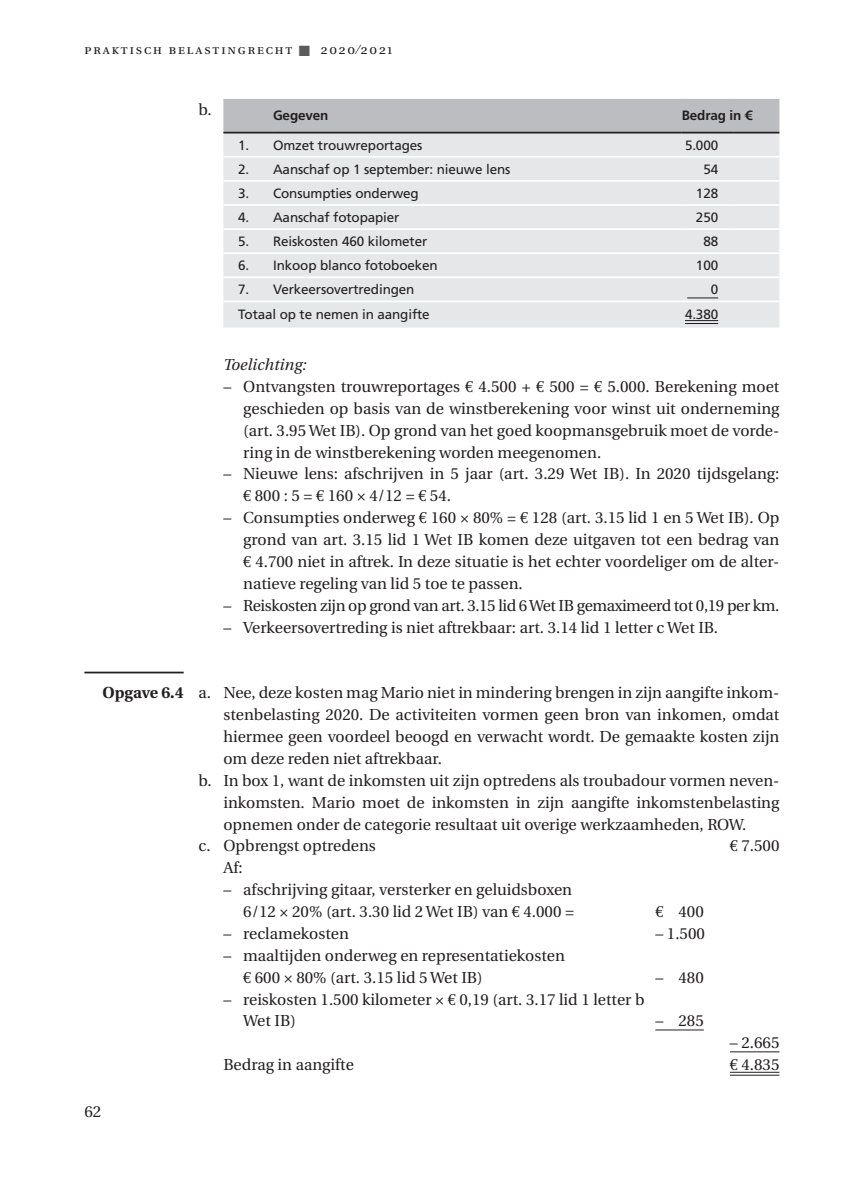
<style>
.page{position:relative;width:844px;height:1191px;background:#fff}
.page>*{position:absolute;margin:0;border:0;box-sizing:border-box;transform-origin:0 0}
.t1{font:15.92px/21.9px "Utopia";color:#231f20}
.t2{font:15.92px "Utopia";letter-spacing:-.025em;color:#231f20}
.t3{font:italic 15.92px "Utopia";color:#231f20}
.t4{font:13.47px "Frutiger LT Std";letter-spacing:-.01em;color:#231f20}
.t5{font:13.47px "Utopia Exp";letter-spacing:.14em;color:#231f20}
.t6{font:700 13.47px "Frutiger LT Std";letter-spacing:-.01em;color:#231f20}
.s1{color:#5c5c5f}
.s2{font-family:"Euro Serif"}
.s3{font-weight:700}
</style>
<div class="page">
<hr style="left:84px;top:671px;width:100px;height:2px;background:#231f20">
<hr style="left:655px;top:1029px;width:48px;height:1px;background:#231f20">
<hr style="left:729px;top:1051px;width:50px;height:1px;background:#231f20">
<hr style="left:729px;top:1072px;width:50px;height:1px;background:#231f20">
<hr style="left:729px;top:1075px;width:50px;height:1px;background:#231f20">
<div style="left:223px;top:99px;width:556px;height:33px;background:#bcbdc0"></div>
<div style="left:223px;top:133px;width:556px;height:194px;background:#e6e7e9"></div>
<hr style="left:223px;top:204px;width:50px;height:2px;background:#fff">
<hr style="left:732px;top:204px;width:47px;height:2px;background:#fff">
<hr style="left:223px;top:228px;width:50px;height:2px;background:#fff">
<hr style="left:732px;top:228px;width:47px;height:2px;background:#fff">
<hr style="left:223px;top:252px;width:50px;height:2px;background:#fff">
<hr style="left:732px;top:252px;width:47px;height:2px;background:#fff">
<hr style="left:223px;top:276px;width:50px;height:2px;background:#fff">
<hr style="left:732px;top:276px;width:47px;height:2px;background:#fff">
<hr style="left:223px;top:132px;width:50px;height:1px;background:#231f20">
<hr style="left:223px;top:156px;width:50px;height:2px;background:#fff">
<hr style="left:273px;top:156px;width:408px;height:2px;background:#fff">
<hr style="left:681px;top:156px;width:51px;height:2px;background:#fff">
<hr style="left:732px;top:156px;width:47px;height:2px;background:#fff">
<hr style="left:223px;top:180px;width:50px;height:2px;background:#fff">
<hr style="left:273px;top:180px;width:408px;height:2px;background:#fff">
<hr style="left:681px;top:180px;width:51px;height:2px;background:#fff">
<hr style="left:732px;top:180px;width:47px;height:2px;background:#fff">
<hr style="left:273px;top:204px;width:408px;height:2px;background:#fff">
<hr style="left:681px;top:204px;width:51px;height:2px;background:#fff">
<hr style="left:273px;top:228px;width:408px;height:2px;background:#fff">
<hr style="left:681px;top:228px;width:51px;height:2px;background:#fff">
<hr style="left:273px;top:252px;width:408px;height:2px;background:#fff">
<hr style="left:681px;top:252px;width:51px;height:2px;background:#fff">
<hr style="left:273px;top:276px;width:408px;height:2px;background:#fff">
<hr style="left:681px;top:276px;width:51px;height:2px;background:#fff">
<hr style="left:223px;top:300px;width:50px;height:2px;background:#fff">
<hr style="left:273px;top:300px;width:408px;height:2px;background:#fff">
<hr style="left:681px;top:300px;width:51px;height:2px;background:#fff">
<hr style="left:732px;top:300px;width:47px;height:2px;background:#fff">
<hr style="left:273px;top:132px;width:408px;height:1px;background:#231f20">
<hr style="left:681px;top:132px;width:51px;height:1px;background:#231f20">
<hr style="left:732px;top:132px;width:47px;height:1px;background:#231f20">
<hr style="left:687px;top:297px;width:31px;height:1px;background:#231f20">
<hr style="left:684px;top:320px;width:34px;height:1px;background:#231f20">
<hr style="left:684px;top:323px;width:34px;height:1px;background:#231f20">
<p class="t5" style="left:84px;top:44px;width:309px">praktisch belastingrecht <span class="s1">■</span> 2020/2021</p>
<p class="t1" style="left:198px;top:99px;width:15px">b.</p>
<p class="t6" style="left:273px;top:108px;width:57px">Gegeven</p>
<p class="t6" style="left:681px;top:108px;width:72px">Bedrag in €</p>
<p class="t4" style="left:238px;top:137px;width:186px">1. Omzet trouwreportages</p>
<p class="t4" style="left:684px;top:137px;width:35px">5.000</p>
<p class="t4" style="left:238px;top:161px;width:273px">2. Aanschaf op 1 september: nieuwe lens</p>
<p class="t4" style="left:703px;top:161px;width:16px">54</p>
<p class="t4" style="left:238px;top:185px;width:182px">3. Consumpties onderweg</p>
<p class="t4" style="left:695px;top:185px;width:24px">128</p>
<p class="t4" style="left:238px;top:209px;width:163px">4. Aanschaf fotopapier</p>
<p class="t4" style="left:695px;top:209px;width:24px">250</p>
<p class="t4" style="left:238px;top:234px;width:190px">5. Reiskosten 460 kilometer</p>
<p class="t4" style="left:703px;top:234px;width:16px">88</p>
<p class="t4" style="left:238px;top:258px;width:201px">6. Inkoop blanco fotoboeken</p>
<p class="t4" style="left:695px;top:258px;width:24px">100</p>
<p class="t4" style="left:238px;top:282px;width:178px">7. Verkeersovertredingen</p>
<p class="t4" style="left:710px;top:282px;width:9px">0</p>
<p class="t4" style="left:238px;top:306px;width:193px">Totaal op te nemen in aangifte</p>
<p class="t4" style="left:684px;top:306px;width:35px">4.380</p>
<p class="t3" style="left:223px;top:356px;width:85px">Toelichting:</p>
<p class="t1" style="left:243px;top:376px;width:537px;text-align:justify;text-indent:-20px">– Ontvangsten trouwreportages <span class="s2">€</span> 4.500 + <span class="s2">€</span> 500 = <span class="s2">€</span> 5.000. Berekening moet geschieden op basis van de winstberekening voor winst uit onderneming (art. 3.95 Wet IB). Op grond van het goed koopmansgebruik moet de vorde&shy;ring in de winstberekening worden meegenomen.</p>
<p class="t1" style="left:243px;top:463px;width:537px;text-indent:-20px">– Nieuwe lens: afschrijven in 5 jaar (art. 3.29 Wet IB). In 2020 tijdsgelang: <span class="s2">€</span> 800 : 5 = <span class="s2">€</span> 160 × 4/12 = <span class="s2">€</span> 54.</p>
<p class="t1" style="left:243px;top:507px;width:537px;text-align:justify;text-indent:-20px">– Consumpties onderweg <span class="s2">€</span> 160 × 80% = <span class="s2">€</span> 128 (art. 3.15 lid 1 en 5 Wet IB). Op grond van art. 3.15 lid 1 Wet IB komen deze uitgaven tot een bedrag van <span class="s2">€</span> 4.700 niet in aftrek. In deze situatie is het echter voordeliger om de alter&shy;natieve regeling van lid 5 toe te passen.</p>
<p class="t2" style="left:223px;top:596px;width:557px">– Reiskosten zijn op grond van art. 3.15 lid 6 Wet IB gemaximeerd tot 0,19 per km.</p>
<p class="t1" style="left:223px;top:616px;width:496px">– Verkeersovertreding is niet aftrekbaar: art. 3.14 lid 1 letter c Wet IB.</p>
<p class="t1" style="left:103px;top:682px;width:678px"><span class="s3">Opgave 6.4</span> a. Nee, deze kosten mag Mario niet in mindering brengen in zijn aangifte inkom-</p>
<p class="t1" style="left:223px;top:704px;width:557px">stenbelasting 2020. De activiteiten vormen geen bron van inkomen, omdat</p>
<p class="t1" style="left:223px;top:726px;width:557px">hiermee geen voordeel beoogd en verwacht wordt. De gemaakte kosten zijn</p>
<p class="t1" style="left:223px;top:748px;width:220px">om deze reden niet aftrekbaar.</p>
<p class="t1" style="left:198px;top:769px;width:582px">b. In box 1, want de inkomsten uit zijn optredens als troubadour vormen neven-</p>
<p class="t1" style="left:223px;top:791px;width:557px">inkomsten. Mario moet de inkomsten in zijn aangifte inkomstenbelasting</p>
<p class="t1" style="left:223px;top:813px;width:524px">opnemen onder de categorie resultaat uit overige werkzaamheden, ROW.</p>
<p class="t1" style="left:198px;top:835px;width:179px">c. Opbrengst optredens</p>
<p class="t1" style="left:729px;top:835px;width:51px"><span class="s2">€</span> 7.500</p>
<p class="t1" style="left:223px;top:857px;width:21px">Af:</p>
<p class="t1" style="left:223px;top:879px;width:352px;text-align:right">– afschrijving gitaar, versterker en geluidsboxen<br>6/12 × 20% (art. 3.30 lid 2 Wet IB) van <span class="s2">€</span> 4.000 =</p>
<p class="t1" style="left:655px;top:901px;width:50px"><span class="s2">€</span> 400</p>
<p class="t1" style="left:223px;top:923px;width:127px">– reclamekosten</p>
<p class="t1" style="left:655px;top:923px;width:51px">– 1.500</p>
<p class="t1" style="left:243px;top:944px;width:323px;text-indent:-20px">– maaltijden onderweg en representatiekosten <span class="s2">€</span> 600 × 80% (art. 3.15 lid 5 Wet IB)</p>
<p class="t1" style="left:655px;top:966px;width:50px">– 480</p>
<p class="t1" style="left:243px;top:988px;width:402px;text-indent:-20px">– reiskosten 1.500 kilometer × <span class="s2">€</span> 0,19 (art. 3.17 lid 1 letter b<br>Wet IB)</p>
<p class="t1" style="left:655px;top:1010px;width:50px">– 285</p>
<p class="t1" style="left:729px;top:1032px;width:51px">– 2.665</p>
<p class="t1" style="left:84px;top:1101px;width:18px">62</p>
<p class="t1" style="left:223px;top:1054px;width:132px">Bedrag in aangifte</p>
<p class="t1" style="left:729px;top:1054px;width:51px"><span class="s2">€</span> 4.835</p>
</div>
